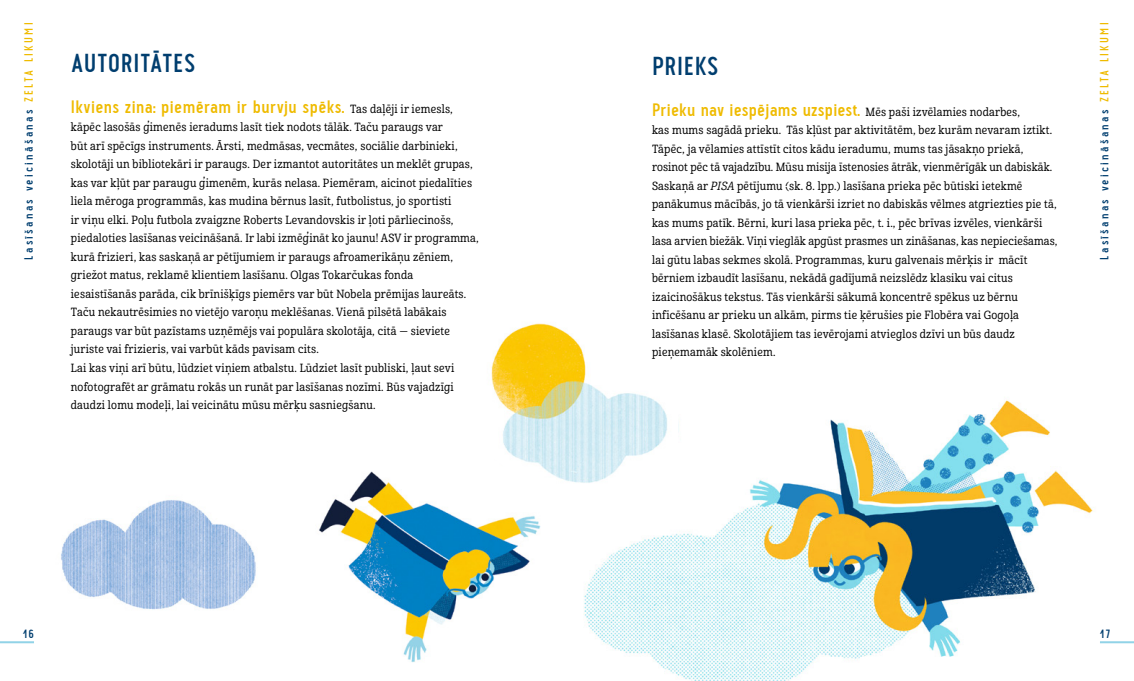
<style>
.page{position:relative;width:1134px;height:681px;background:#fff}
.page>*{position:absolute;margin:0;border:0;box-sizing:border-box;transform-origin:0 0}
.t1{font:700 26px "Pekora";letter-spacing:.02em;color:#003e6f}
.t2{font:700 18px "Pekora";letter-spacing:.015em;color:#efbb00}
.t3{font:700 12px "Pekora";letter-spacing:.185em;color:#003e6f}
.t4{font:11.5px/18.5px "Cabrito Con Med";letter-spacing:.02em;color:#000}
.s1{color:#efbb00}
.s2{font-family:"Cabrito Con Med";font-weight:400;font-size:11.5px;color:#000}
.s3{font-family:"Cabrito Con Med It"}
</style>
<div class="page">
<img style="left:678px;top:400px;width:456px;height:280px">
<img style="left:591px;top:385px;width:87px;height:291px">
<img style="left:0;top:323px;width:591px;height:340px">
<hr style="left:0;top:641px;width:34px;height:2px;background:#91d3e7">
<hr style="left:1100px;top:641px;width:34px;height:2px;background:#91d3e7">
<p class="t3" style="left:22px;top:259px;width:238px;rotate:-90deg">Lasīšanas veicināšanas <span class="s1">ZELTA LIKUMI</span></p>
<h1 class="t1" style="left:71px;top:49px;width:126px">AUTORITĀTES</h1>
<h2 class="t2" style="left:71px;top:96px;width:384px">Ikviens zina: piemēram ir burvju spēks. <span class="s2">Tas daļēji ir iemesls,</span></h2>
<p class="t4" style="left:71px;top:118px;width:409px">kāpēc lasošās ģimenēs ieradums lasīt tiek nodots tālāk. Taču paraugs var<br>būt arī spēcīgs instruments. Ārsti, medmāsas, vecmātes, sociālie darbinieki, skolotāji un bibliotekāri ir paraugs. Der izmantot autoritātes un meklēt grupas, kas var kļūt par paraugu ģimenēm, kurās nelasa. Piemēram, aicinot piedalīties liela mēroga programmās, kas mudina bērnus lasīt, futbolistus, jo sportisti<br>ir viņu elki. Poļu futbola zvaigzne Roberts Levandovskis ir ļoti pārliecinošs, piedaloties lasīšanas veicināšanā. Ir labi izmēģināt ko jaunu! ASV ir programma, kurā frizieri, kas saskaņā ar pētījumiem ir paraugs afroamerikāņu zēniem, griežot matus, reklamē klientiem lasīšanu. Olgas Tokarčukas fonda iesaistīšanās parāda, cik brīnišķīgs piemērs var būt Nobela prēmijas laureāts.<br>Taču nekautrēsimies no vietējo varoņu meklēšanas. Vienā pilsētā labākais paraugs var būt pazīstams uzņēmējs vai populāra skolotāja, citā — sieviete juriste vai frizieris, vai varbūt kāds pavisam cits.<br>Lai kas viņi arī būtu, lūdziet viņiem atbalstu. Lūdziet lasīt publiski, ļaut sevi nofotografēt ar grāmatu rokās un runāt par lasīšanas nozīmi. Būs vajadzīgi daudzi lomu modeļi, lai veicinātu mūsu mērķu sasniegšanu.</p>
<h1 class="t1" style="left:652px;top:51px;width:68px">PRIEKS</h1>
<h2 class="t2" style="left:652px;top:99px;width:370px">Prieku nav iespējams uzspiest. <span class="s2">Mēs paši izvēlamies nodarbes,</span></h2>
<p class="t4" style="left:652px;top:121px;width:407px">kas mums sagādā prieku. Tās kļūst par aktivitātēm, bez kurām nevaram iztikt.<br>Tāpēc, ja vēlamies attīstīt citos kādu ieradumu, mums tas jāsakņo priekā, rosinot pēc tā vajadzību. Mūsu misija īstenosies ātrāk, vienmērīgāk un dabiskāk.<br>Saskaņā ar <span class="s3">PISA</span> pētījumu (sk. 8. lpp.) lasīšana prieka pēc būtiski ietekmē panākumus mācībās, jo tā vienkārši izriet no dabiskās vēlmes atgriezties pie tā, kas mums patīk. Bērni, kuri lasa prieka pēc, t. i., pēc brīvas izvēles, vienkārši lasa arvien biežāk. Viņi vieglāk apgūst prasmes un zināšanas, kas nepieciešamas, lai gūtu labas sekmes skolā. Programmas, kuru galvenais mērķis ir mācīt bērniem izbaudīt lasīšanu, nekādā gadījumā neizslēdz klasiku vai citus izaicinošākus tekstus. Tās vienkārši sākumā koncentrē spēkus uz bērnu inficēšanu ar prieku un alkām, pirms tie ķērušies pie Flobēra vai Gogoļa lasīšanas klasē. Skolotājiem tas ievērojami atvieglos dzīvi un būs daudz pieņemamāk skolēniem.</p>
<p class="t3" style="left:1097px;top:259px;width:238px;rotate:-90deg">Lasīšanas veicināšanas <span class="s1">ZELTA LIKUMI</span></p>
<p class="t3" style="left:23px;top:627px;width:13px">16</p>
<p class="t3" style="left:1100px;top:627px;width:12px">17</p>
</div>
